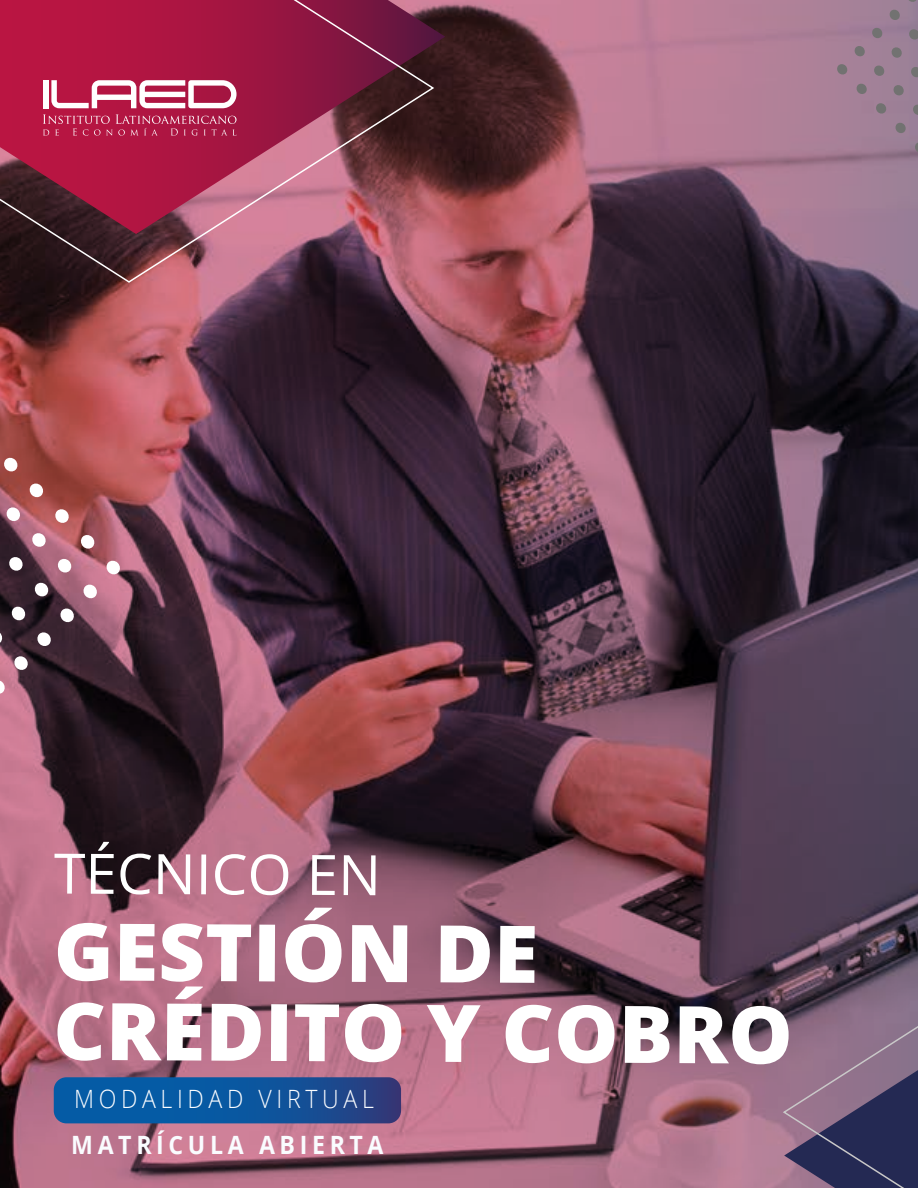
<style>
.page{position:relative;width:918px;height:1188px;background:#fff}
.page>*{position:absolute;margin:0;border:0;box-sizing:border-box;transform-origin:0 0}
.t1{font:800 79.5px/79.9px "Open Sans";letter-spacing:-.01em;color:#fff}
.t2{font:55.8px "Open Sans";letter-spacing:-.005em;color:#fff}
.t3{font:300 25.2px "Open Sans";letter-spacing:.2em;color:#fafcff;scale:.92 1}
.t4{font:700 25.2px "Open Sans";letter-spacing:.2em;color:#fafcff;scale:.92 1}
</style>
<div class="page">
<img style="left:1px;top:0;width:917px;height:1188px">
<svg style="left:54px;top:1077px;width:347px;height:46px;background:#115399"></svg>
<svg style="left:837px;top:64px;width:11px;height:11px"></svg>
<svg style="left:854px;top:45px;width:11px;height:12px"></svg>
<svg style="left:872px;top:27px;width:11px;height:12px"></svg>
<svg style="left:889px;top:9px;width:11px;height:12px"></svg>
<svg style="left:907px;top:0;width:11px;height:2px"></svg>
<svg style="left:856px;top:83px;width:11px;height:12px"></svg>
<svg style="left:874px;top:65px;width:11px;height:11px"></svg>
<svg style="left:891px;top:47px;width:11px;height:11px"></svg>
<svg style="left:909px;top:29px;width:9px;height:11px"></svg>
<svg style="left:875px;top:103px;width:12px;height:11px"></svg>
<svg style="left:893px;top:85px;width:11px;height:11px"></svg>
<svg style="left:910px;top:66px;width:8px;height:12px"></svg>
<svg style="left:895px;top:122px;width:11px;height:12px"></svg>
<svg style="left:912px;top:104px;width:6px;height:12px"></svg>
<svg style="left:914px;top:142px;width:4px;height:11px"></svg>
<svg style="left:3px;top:457px;width:15px;height:15px"></svg>
<svg style="left:6px;top:507px;width:15px;height:15px"></svg>
<svg style="left:29px;top:483px;width:15px;height:15px"></svg>
<svg style="left:0;top:580px;width:1px;height:15px"></svg>
<svg style="left:8px;top:556px;width:15px;height:15px"></svg>
<svg style="left:31px;top:532px;width:15px;height:16px"></svg>
<svg style="left:55px;top:509px;width:14px;height:15px"></svg>
<svg style="left:0;top:630px;width:3px;height:15px"></svg>
<svg style="left:11px;top:606px;width:15px;height:15px"></svg>
<svg style="left:34px;top:582px;width:15px;height:15px"></svg>
<svg style="left:57px;top:558px;width:15px;height:15px"></svg>
<svg style="left:80px;top:534px;width:15px;height:15px"></svg>
<svg style="left:0;top:679px;width:5px;height:16px"></svg>
<svg style="left:14px;top:656px;width:15px;height:15px"></svg>
<svg style="left:37px;top:632px;width:15px;height:15px"></svg>
<svg style="left:60px;top:608px;width:15px;height:15px"></svg>
<svg style="left:83px;top:584px;width:15px;height:15px"></svg>
<svg style="left:106px;top:560px;width:15px;height:15px"></svg>
<svg style="left:781px;top:1024px;width:137px;height:164px;background:#685676"></svg>
<svg style="left:0;top:0;width:436px;height:284px;background:#92314d"></svg>
<svg style="left:273px;top:126px;width:184px;height:1px"></svg>
<svg style="left:281px;top:108px;width:175px;height:1px"></svg>
<svg style="left:279px;top:87px;width:175px;height:1px"></svg>
<svg style="left:43px;top:114px;width:194px;height:22px;background:#b82f57"></svg>
<div style="left:43px;top:80px;width:5px;height:28px;background:#fff"></div>
<svg style="left:51px;top:80px;width:186px;height:28px"></svg>
<p class="t2" style="left:54px;top:836px;width:329px">TÉCNICO EN</p>
<p class="t1" style="left:53px;top:908px;width:742px">GESTIÓN DE<br>CRÉDITO Y COBRO</p>
<p class="t3" style="left:74px;top:1082px;width:327px">MODALIDAD VIRTUAL</p>
<p class="t4" style="left:71px;top:1127px;width:341px">MATRÍCULA ABIERTA</p>
</div>
